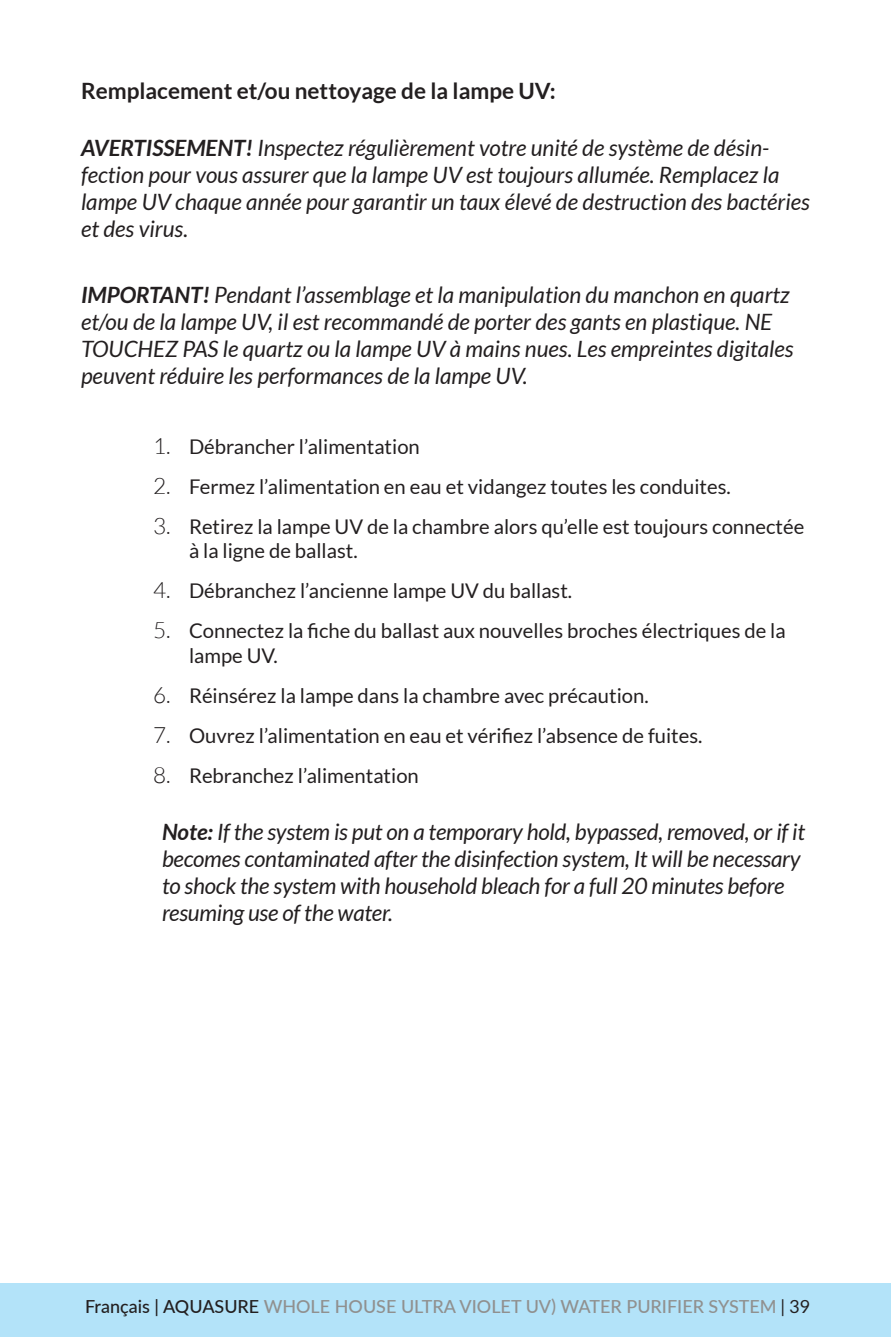
<style>
.page{position:relative;width:891px;height:1337px;background:#fff}
.page>*{position:absolute;margin:0;border:0;box-sizing:border-box;transform-origin:0 0}
.t1{font:italic 22.5px/27px "Lato";color:#231f20}
.t2{font:700 22.5px "Lato";color:#231f20}
.t3{font:20.25px/24.3px "Lato";color:#231f20}
.t4{font:500 18px "Lato";color:#90908f}
.s1{font-weight:700}
.s2{font-weight:300;font-size:22.5px}
.s3{color:#231f20}
.s4{font-weight:400;color:#231f20}
</style>
<div class="page">
<div style="left:0;top:1283px;width:891px;height:53px;background:#b3e3f9"></div>
<p class="t2" style="left:81px;top:78px;width:476px">Remplacement et/ou nettoyage de la lampe UV:</p>
<p class="t1" style="left:81px;top:135px;width:731px"><span class="s1">AVERTISSEMENT!</span> Inspectez régulièrement votre unité de système de désin&shy;fection pour vous assurer que la lampe UV est toujours allumée. Remplacez la lampe UV chaque année pour garantir un taux élevé de destruction des bactéries et des virus.</p>
<p class="t1" style="left:81px;top:281px;width:714px"><span class="s1">IMPORTANT!</span> Pendant l’assemblage et la manipulation du manchon en quartz et/ou de la lampe UV, il est recommandé de porter des gants en plastique. NE TOUCHEZ PAS le quartz ou la lampe UV à mains nues. Les empreintes digitales peuvent réduire les performances de la lampe UV.</p>
<p class="t3" style="left:153px;top:434px;width:268px"><span class="s2">1.</span> Débrancher l’alimentation</p>
<p class="t3" style="left:153px;top:474px;width:579px"><span class="s2">2.</span> Fermez l’alimentation en eau et vidangez toutes les conduites.</p>
<p class="t3" style="left:189px;top:514px;width:617px;text-indent:-36px"><span class="s2">3.</span> Retirez la lampe UV de la chambre alors qu’elle est toujours connectée à la ligne de ballast.</p>
<p class="t3" style="left:153px;top:578px;width:421px"><span class="s2">4.</span> Débranchez l’ancienne lampe UV du ballast.</p>
<p class="t3" style="left:189px;top:619px;width:598px;text-indent:-36px"><span class="s2">5.</span> Connectez la fiche du ballast aux nouvelles broches électriques de la lampe UV.</p>
<p class="t3" style="left:153px;top:683px;width:497px"><span class="s2">6.</span> Réinsérez la lampe dans la chambre avec précaution.</p>
<p class="t3" style="left:153px;top:723px;width:551px"><span class="s2">7.</span> Ouvrez l’alimentation en eau et vérifiez l’absence de fuites.</p>
<p class="t3" style="left:153px;top:763px;width:267px"><span class="s2">8.</span> Rebranchez l’alimentation</p>
<p class="t1" style="left:162px;top:819px;width:645px"><span class="s1">Note:</span> If the system is put on a temporary hold, bypassed, removed, or if it becomes contaminated after the disinfection system, It will be necessary to shock the system with household bleach for a full 20 minutes before resuming use of the water.</p>
<p class="t4" style="left:85px;top:1293px;width:726px"><span class="s3">Français | AQUASURE</span> WHOLE HOUSE ULTRA VIOLET UV) WATER PURIFIER SYSTEM <span class="s4">| 39</span></p>
</div>
